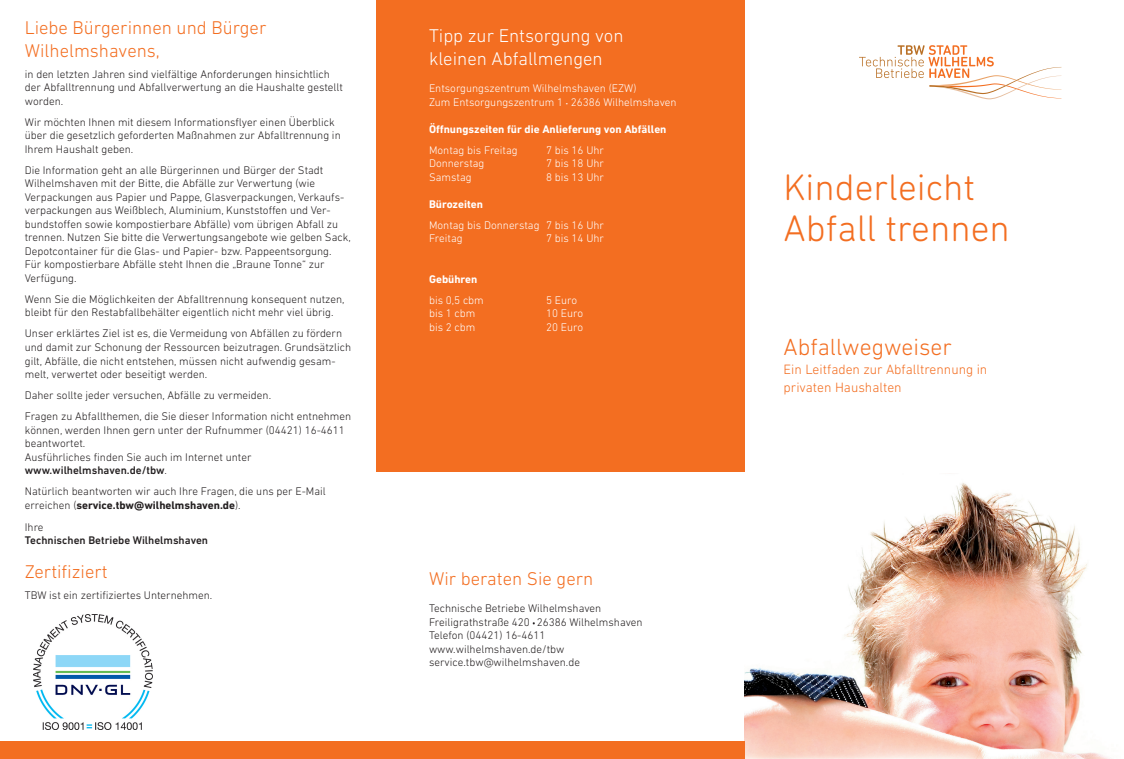
<style>
.page{position:relative;width:1124px;height:759px;background:#fff}
.page>*{position:absolute;margin:0;border:0;box-sizing:border-box;transform-origin:0 0}
.t1{font:300 37.5px/41.2px "DIN Next Rounded LT Pro";color:#f36e21}
.t2{font:300 23.75px "DIN Next LT Pro";color:#f36e21}
.t3{font:300 18.75px/22.5px "DIN Next LT Pro";color:#f36e21}
.t4{font:300 18.75px/22.5px "DIN Next LT Pro";color:#fff}
.t5{font:300 13.75px/18.8px "DIN Next LT Pro";color:#f36e21}
.t6{font:300 11.25px/13.5px "DIN Next LT Pro";color:#231f20}
.t7{font:300 11.25px/13.5px "DIN Next LT Pro";color:#fff}
.t8{font:700 11.25px "DIN Next LT Pro";color:#fff}
.t9{font:500 11.25px "DIN Next LT Pro";color:#231f20}
.s1{font-weight:500}
.s2{font-weight:700}
.s3{font-weight:700;font-size:8.75px}
.s4{font-weight:400;font-size:8.75px}
</style>
<div class="page">
<svg style="left:859px;top:45px;width:203px;height:54px"></svg>
<img style="left:744px;top:483px;width:364px;height:275px">
<div style="left:376px;top:0;width:368px;height:471px;background:#f36e21"></div>
<div style="left:0;top:741px;width:744px;height:17px;background:#f36e21"></div>
<img style="left:34px;top:614px;width:118px;height:115px">
<h3 class="t3" style="left:25px;top:16px;width:243px">Liebe Bürgerinnen und Bürger<br>Wilhelmshavens,</h3>
<p class="t6" style="left:25px;top:67px;width:319px">in den letzten Jahren sind vielfältige Anforderungen hinsichtlich der Abfalltrennung und Abfallverwertung an die Haushalte gestellt worden.</p>
<p class="t6" style="left:25px;top:115px;width:317px">Wir möchten Ihnen mit diesem Informationsflyer einen Überblick über die gesetzlich geforderten Maßnahmen zur Abfalltrennung in<br>Ihrem Haushalt geben.</p>
<p class="t6" style="left:25px;top:163px;width:327px">Die Information geht an alle Bürgerinnen und Bürger der Stadt Wilhelmshaven mit der Bitte, die Abfälle zur Verwertung (wie Verpackungen aus Papier und Pappe, Glasverpackungen, Verkaufs&shy;verpackungen aus Weißblech, Aluminium, Kunststoffen und Ver&shy;bundstoffen sowie kompostierbare Abfälle) vom übrigen Abfall zu trennen. Nutzen Sie bitte die Verwertungsangebote wie gelben Sack, Depotcontainer für die Glas- und Papier- bzw. Pappeentsorgung.<br>Für kompostierbare Abfälle steht Ihnen die „Braune Tonne“ zur Verfügung.</p>
<p class="t6" style="left:25px;top:292px;width:321px">Wenn Sie die Möglichkeiten der Abfalltrennung konsequent nutzen, bleibt für den Restabfallbehälter eigentlich nicht mehr viel übrig.</p>
<p class="t6" style="left:25px;top:326px;width:328px">Unser erklärtes Ziel ist es, die Vermeidung von Abfällen zu fördern und damit zur Schonung der Ressourcen beizutragen. Grundsätzlich gilt, Abfälle, die nicht entstehen, müssen nicht aufwendig gesam&shy;melt, verwertet oder beseitigt werden.</p>
<p class="t6" style="left:25px;top:384px;width:328px;line-height:21px">Daher sollte jeder versuchen, Abfälle zu vermeiden.<br>Fragen zu Abfallthemen, die Sie dieser Information nicht entnehmen</p>
<p class="t6" style="left:25px;top:422px;width:321px">können, werden Ihnen gern unter der Rufnummer (04421) 16-4611 beantwortet.<br>Ausführliches finden Sie auch im Internet unter <span class="s1">www.wilhelmshaven.de/tbw</span>.</p>
<p class="t6" style="left:25px;top:484px;width:302px">Natürlich beantworten wir auch Ihre Fragen, die uns per E-Mail erreichen (<span class="s2">service.tbw@wilhelmshaven.de</span>).</p>
<p class="t6" style="left:25px;top:520px;width:20px">Ihre</p>
<p class="t9" style="left:25px;top:534px;width:185px">Technischen Betriebe Wilhelmshaven</p>
<h3 class="t3" style="left:25px;top:560px;width:84px">Zertifiziert</h3>
<p class="t6" style="left:25px;top:588px;width:189px">TBW ist ein zertifiziertes Unternehmen.</p>
<h3 class="t4" style="left:429px;top:25px;width:196px">Tipp zur Entsorgung von kleinen Abfallmengen</h3>
<p class="t7" style="left:429px;top:81px;width:249px">Entsorgungszentrum Wilhelmshaven (EZW)<br>Zum Entsorgungszentrum 1 <span class="s3">∙</span> 26386 Wilhelmshaven</p>
<p class="t8" style="left:429px;top:122px;width:239px">Öffnungszeiten für die Anlieferung von Abfällen</p>
<p class="t7" style="left:429px;top:143px;width:90px">Montag bis Freitag</p>
<p class="t7" style="left:546px;top:143px;width:60px">7 bis 16 Uhr</p>
<p class="t7" style="left:429px;top:156px;width:57px">Donnerstag</p>
<p class="t7" style="left:546px;top:156px;width:60px">7 bis 18 Uhr</p>
<p class="t7" style="left:429px;top:170px;width:44px">Samstag</p>
<p class="t7" style="left:546px;top:170px;width:60px">8 bis 13 Uhr</p>
<p class="t8" style="left:429px;top:197px;width:55px">Bürozeiten</p>
<p class="t7" style="left:429px;top:218px;width:176px">Montag bis Donnerstag 7 bis 16 Uhr<br>Freitag</p>
<p class="t7" style="left:546px;top:231px;width:60px">7 bis 14 Uhr</p>
<p class="t8" style="left:429px;top:272px;width:50px">Gebühren</p>
<p class="t7" style="left:429px;top:293px;width:56px">bis 0,5 cbm</p>
<p class="t7" style="left:546px;top:293px;width:33px">5 Euro</p>
<p class="t7" style="left:429px;top:306px;width:48px">bis 1 cbm</p>
<p class="t7" style="left:546px;top:306px;width:38px">10 Euro</p>
<p class="t7" style="left:429px;top:320px;width:48px">bis 2 cbm</p>
<p class="t7" style="left:546px;top:320px;width:38px">20 Euro</p>
<h3 class="t3" style="left:429px;top:567px;width:166px">Wir beraten Sie gern</h3>
<p class="t6" style="left:429px;top:601px;width:215px">Technische Betriebe Wilhelmshaven Freiligrathstraße 420 <span class="s4">∙</span> 26386 Wilhelmshaven Telefon (04421) 16-4611 www.wilhelmshaven.de/tbw service.tbw@wilhelmshaven.de</p>
<h1 class="t1" style="left:783px;top:166px;width:228px">Kinderleicht<br>Abfall trennen</h1>
<h2 class="t2" style="left:783px;top:333px;width:170px">Abfallwegweiser</h2>
<p class="t5" style="left:783px;top:359px;width:205px">Ein Leitfaden zur Abfalltrennung in privaten Haushalten</p>
</div>
